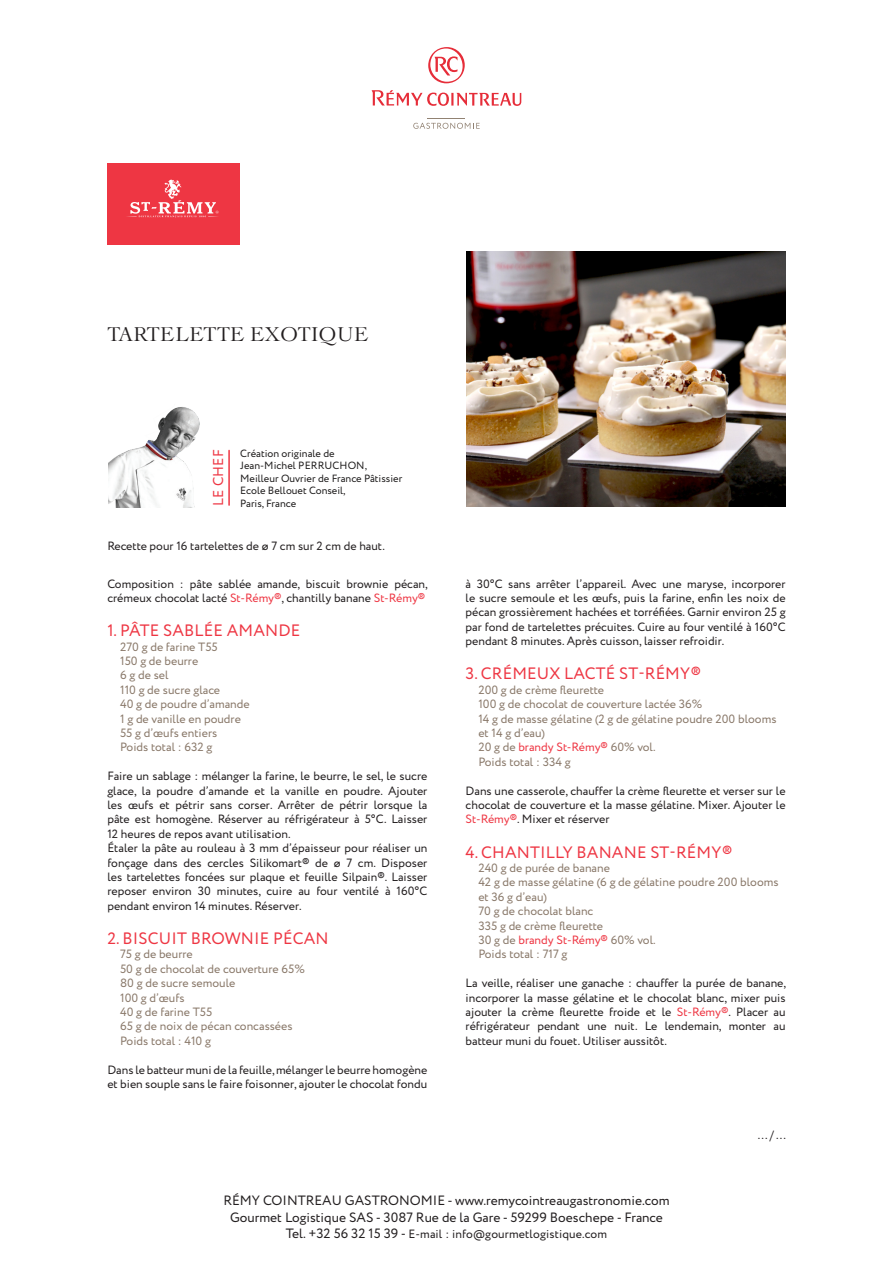
<style>
.page{position:relative;width:893px;height:1263px;background:#fff}
.page>*{position:absolute;margin:0;border:0;box-sizing:border-box;transform-origin:0 0}
.TITRE_RECETTE{font:19.5px "Le Cochin BQ";letter-spacing:.01em;color:#231f20}
.TITRE_PARAGRAPHE{font:16.5px "Circe";letter-spacing:.01em;color:#ee3643}
.TITRE_PARAGRAPHE-2{font:14.25px "Circe";letter-spacing:.01em;color:#ee3643}
.t1{font:13.5px/16.2px "Circe";color:#231f20;text-align:center}
.TEXTE{font:12px/14.4px "Circe";color:#231f20;text-align:justify}
.INGREDIENTS{font:12px/14.4px "Circe";color:#897869}
.INGREDIENTS-2{font:12px "Circe";color:#ee3643}
.CHEF{font:10.5px "Circe";color:#1e1c1c}
.s1{color:#ee3643}
.s2{color:#897869}
.s3{font-size:13.5px}
</style>
<div class="page">
<svg style="left:372px;top:90px;width:149px;height:16px"></svg>
<svg style="left:428px;top:47px;width:37px;height:36px"></svg>
<hr style="left:428px;top:118px;width:37px;height:1px;background:#918273">
<svg style="left:413px;top:123px;width:67px;height:6px"></svg>
<div style="left:107px;top:164px;width:133px;height:81px;background:#ee3643"></div>
<svg style="left:127px;top:179px;width:92px;height:39px"></svg>
<img style="left:109px;top:407px;width:91px;height:100px">
<img style="left:466px;top:251px;width:320px;height:255px">
<hr style="left:228px;top:450px;width:2px;height:55px;background:#ee3643">
<p class="TITRE_RECETTE" style="left:107px;top:323px;width:263px">TARTELETTE EXOTIQUE</p>
<p class="TITRE_PARAGRAPHE-2" style="left:209px;top:506px;width:58px;rotate:-90deg">LE CHEF</p>
<p class="CHEF" style="left:240px;top:446px;width:96px">Création originale de</p>
<p class="CHEF" style="left:240px;top:459px;width:128px">Jean-Michel PERRUCHON,</p>
<p class="CHEF" style="left:240px;top:471px;width:164px">Meilleur Ouvrier de France Pâtissier</p>
<p class="CHEF" style="left:240px;top:484px;width:107px">Ecole Bellouet Conseil,</p>
<p class="CHEF" style="left:240px;top:496px;width:57px">Paris, France</p>
<p class="TEXTE" style="left:107px;top:539px;width:279px">Recette pour 16 tartelettes de ø 7 cm sur 2 cm de haut.</p>
<p class="TEXTE" style="left:107px;top:577px;width:322px">Composition : pâte sablée amande, biscuit brownie pécan, crémeux chocolat lacté <span class="s1">St-Rémy®</span>, chantilly banane <span class="s1">St-Rémy®</span></p>
<p class="TITRE_PARAGRAPHE" style="left:107px;top:620px;width:194px">1. PÂTE SABLÉE AMANDE</p>
<p class="INGREDIENTS" style="left:120px;top:640px;width:99px">270 g de farine T55</p>
<p class="INGREDIENTS" style="left:120px;top:654px;width:80px">150 g de beurre</p>
<p class="INGREDIENTS" style="left:120px;top:668px;width:50px">6 g de sel</p>
<p class="INGREDIENTS" style="left:120px;top:683px;width:102px">110 g de sucre glace</p>
<p class="INGREDIENTS" style="left:120px;top:697px;width:131px">40 g de poudre d’amande</p>
<p class="INGREDIENTS" style="left:120px;top:712px;width:122px">1 g de vanille en poudre</p>
<p class="INGREDIENTS" style="left:120px;top:726px;width:99px">55 g d’œufs entiers</p>
<p class="INGREDIENTS" style="left:120px;top:740px;width:94px">Poids total : 632 g</p>
<p class="TEXTE" style="left:107px;top:769px;width:321px">Faire un sablage : mélanger la farine, le beurre, le sel, le sucre glace, la poudre d’amande et la vanille en poudre. Ajouter les œufs et pétrir sans corser. Arrêter de pétrir lorsque la pâte est homogène. Réserver au réfrigérateur à 5°C. Laisser 12 heures de repos avant utilisation.</p>
<p class="TEXTE" style="left:107px;top:841px;width:322px">Étaler la pâte au rouleau à 3 mm d’épaisseur pour réaliser un fonçage dans des cercles Silikomart® de ø 7 cm. Disposer les tartelettes foncées sur plaque et feuille Silpain®. Laisser reposer environ 30 minutes, cuire au four ventilé à 160°C pendant environ 14 minutes. Réserver.</p>
<p class="TITRE_PARAGRAPHE" style="left:107px;top:927px;width:223px">2. BISCUIT BROWNIE PÉCAN</p>
<p class="INGREDIENTS" style="left:120px;top:947px;width:74px">75 g de beurre</p>
<p class="INGREDIENTS" style="left:120px;top:962px;width:186px">50 g de chocolat de couverture 65%</p>
<p class="INGREDIENTS" style="left:120px;top:976px;width:117px">80 g de sucre semoule</p>
<p class="INGREDIENTS" style="left:120px;top:991px;width:66px">100 g d’œufs</p>
<p class="INGREDIENTS" style="left:120px;top:1005px;width:94px">40 g de farine T55</p>
<p class="INGREDIENTS" style="left:120px;top:1019px;width:174px">65 g de noix de pécan concassées</p>
<p class="INGREDIENTS" style="left:120px;top:1034px;width:92px">Poids total : 410 g</p>
<p class="TEXTE" style="left:107px;top:1063px;width:322px">Dans le batteur muni de la feuille, mélanger le beurre homogène et bien souple sans le faire foisonner, ajouter le chocolat fondu</p>
<p class="TEXTE" style="left:466px;top:577px;width:321px">à 30°C sans arrêter l’appareil. Avec une maryse, incorporer le sucre semoule et les œufs, puis la farine, enfin les noix de pécan grossièrement hachées et torréfiées. Garnir environ 25 g par fond de tartelettes précuites. Cuire au four ventilé à 160°C pendant 8 minutes. Après cuisson, laisser refroidir.</p>
<p class="TITRE_PARAGRAPHE" style="left:466px;top:663px;width:237px">3. CRÉMEUX LACTÉ ST-RÉMY®</p>
<p class="INGREDIENTS" style="left:478px;top:683px;width:127px">200 g de crème fleurette</p>
<p class="INGREDIENTS" style="left:478px;top:697px;width:226px">100 g de chocolat de couverture lactée 36%</p>
<p class="INGREDIENTS" style="left:478px;top:712px;width:300px">14 g de masse gélatine (2 g de gélatine poudre 200 blooms et 14 g d’eau)</p>
<p class="INGREDIENTS-2" style="left:478px;top:739px;width:179px"><span class="s2">20 g de</span> brandy St-Rémy® <span class="s2">60% vol.</span></p>
<p class="INGREDIENTS" style="left:478px;top:755px;width:94px">Poids total : 334 g</p>
<p class="TEXTE" style="left:466px;top:784px;width:321px">Dans une casserole, chauffer la crème fleurette et verser sur le chocolat de couverture et la masse gélatine. Mixer. Ajouter le <span class="s1">St-Rémy®</span>. Mixer et réserver</p>
<p class="TITRE_PARAGRAPHE" style="left:466px;top:841px;width:268px">4. CHANTILLY BANANE ST-RÉMY®</p>
<p class="INGREDIENTS" style="left:478px;top:861px;width:133px">240 g de purée de banane</p>
<p class="INGREDIENTS" style="left:478px;top:875px;width:302px">42 g de masse gélatine (6 g de gélatine poudre 200 blooms et 36 g d’eau)</p>
<p class="INGREDIENTS" style="left:478px;top:904px;width:117px">70 g de chocolat blanc</p>
<p class="INGREDIENTS" style="left:478px;top:919px;width:126px">335 g de crème fleurette</p>
<p class="INGREDIENTS-2" style="left:478px;top:932px;width:179px"><span class="s2">30 g de</span> brandy St-Rémy® <span class="s2">60% vol.</span></p>
<p class="INGREDIENTS" style="left:478px;top:947px;width:91px">Poids total : 717 g</p>
<p class="TEXTE" style="left:466px;top:976px;width:322px">La veille, réaliser une ganache : chauffer la purée de banane, incorporer la masse gélatine et le chocolat blanc, mixer puis ajouter la crème fleurette froide et le <span class="s1">St-Rémy®</span>. Placer au réfrigérateur pendant une nuit. Le lendemain, monter au batteur muni du fouet. Utiliser aussitôt.</p>
<p class="TEXTE" style="left:758px;top:1128px;width:30px">... / ...</p>
<p class="t1" style="left:223px;top:1193px;width:448px">RÉMY COINTREAU GASTRONOMIE - www.remycointreaugastronomie.com<br>Gourmet Logistique SAS - 3087 Rue de la Gare - 59299 Boeschepe - France</p>
<p class="TEXTE" style="left:286px;top:1227px;width:322px"><span class="s3">Tel. +32 56 32 15 39 -</span> E-mail : info@gourmetlogistique.com</p>
</div>
